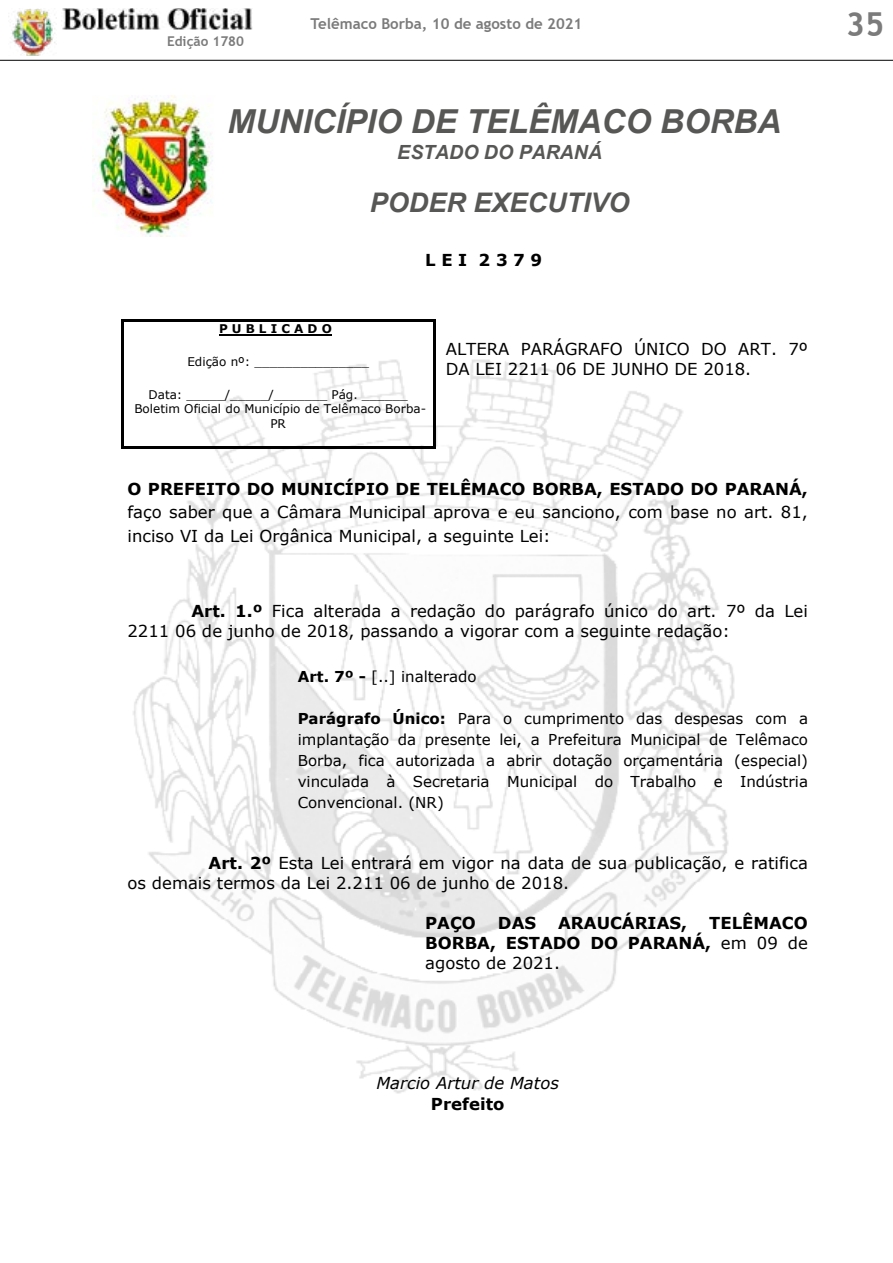
<style>
.page{position:relative;width:893px;height:1263px;background:#fff}
.page>*{position:absolute;margin:0;border:0;box-sizing:border-box;transform-origin:0 0}
.t1{font:italic 700 33px "Arial";color:#575756}
.t2{font:700 33px "Trebuchet MS";color:#7c7b7b}
.t3{font:italic 700 27px "Arial";color:#575756}
.t4{font:italic 700 19.5px "Arial";color:#575756}
.t5{font:16.5px/20px "Verdana";color:#000}
.t6{font:700 16.5px/20.1px "Verdana";color:#000;text-align:justify}
.t7{font:italic 16.5px "Verdana";color:#000}
.t8{font:15px/21px "Verdana";color:#000;text-align:justify}
.t9{font:700 15px "Trebuchet MS";color:#7c7b7b}
.t10{font:700 13.5px "Trebuchet MS";color:#7c7b7b}
.t11{font:12px/14.5px "Verdana";color:#000;text-align:center}
.t12{font:700 12px "Verdana";color:#000}
.s1{font-weight:700}
.s2{font-weight:400}
</style>
<div class="page">
<img style="left:12px;top:9px;width:43px;height:47px">
<img style="left:62px;top:8px;width:191px;height:21px">
<hr style="left:0;top:60px;width:893px;height:1px;background:#000">
<img style="left:93px;top:96px;width:120px;height:140px">
<img style="left:121px;top:319px;width:614px;height:775px">
<hr style="left:219px;top:334px;width:113px;height:1px;background:#000">
<hr style="left:123px;top:319px;width:310px;height:2px;background:#000">
<hr style="left:121px;top:321px;width:2px;height:125px;background:#000">
<hr style="left:123px;top:446px;width:310px;height:2px;background:#000">
<hr style="left:433px;top:321px;width:2px;height:125px;background:#000">
<p class="t10" style="left:167px;top:33px;width:79px">Edição 1780</p>
<p class="t9" style="left:311px;top:14px;width:273px">Telêmaco Borba, 10 de agosto de 2021</p>
<h1 class="t2" style="left:846px;top:3px;width:40px">35</h1>
<h1 class="t1" style="left:228px;top:100px;width:555px">MUNICÍPIO DE TELÊMACO BORBA</h1>
<p class="t4" style="left:397px;top:139px;width:206px">ESTADO DO PARANÁ</p>
<h2 class="t3" style="left:370px;top:185px;width:261px">PODER EXECUTIVO</h2>
<p class="t6" style="left:425px;top:249px;width:119px">LEI 2379</p>
<p class="t12" style="left:219px;top:321px;width:114px">P U B L I C A D O</p>
<p class="t11" style="left:187px;top:354px;width:183px">Edição nº: _______________</p>
<p class="t11" style="left:134px;top:387px;width:293px">Data: _____/_____/_______ Pág. ______<br>Boletim Oficial do Município de Telêmaco Borba-<br>PR</p>
<p class="t5" style="left:446px;top:339px;width:364px">ALTERA PARÁGRAFO ÚNICO DO ART. 7º<br>DA LEI 2211 06 DE JUNHO DE 2018.</p>
<p class="t6" style="left:128px;top:479px;width:682px">O PREFEITO DO MUNICÍPIO DE TELÊMACO BORBA, ESTADO DO PARANÁ,</p>
<p class="t5" style="left:128px;top:501px;width:682px;line-height:23.1px">faço saber que a Câmara Municipal aprova e eu sanciono, com base no art. 81, inciso VI da Lei Orgânica Municipal, a seguinte Lei:</p>
<p class="t5" style="left:128px;top:600px;width:682px;text-indent:64px"><span class="s1">Art. 1.º</span> Fica alterada a redação do parágrafo único do art. 7º da Lei<br>2211 06 de junho de 2018, passando a vigorar com a seguinte redação:</p>
<p class="t8" style="left:298px;top:666px;width:180px"><span class="s1">Art. 7º -</span> [..] inalterado</p>
<p class="t8" style="left:298px;top:708px;width:512px"><span class="s1">Parágrafo Único:</span> Para o cumprimento das despesas com a implantação da presente lei, a Prefeitura Municipal de Telêmaco Borba, fica autorizada a abrir dotação orçamentária (especial) vinculada à Secretaria Municipal do Trabalho e Indústria Convencional. (NR)</p>
<p class="t5" style="left:128px;top:853px;width:682px;text-indent:81px"><span class="s1">Art. 2º</span> Esta Lei entrará em vigor na data de sua publicação, e ratifica os demais termos da Lei 2.211 06 de junho de 2018.</p>
<p class="t6" style="left:425px;top:912px;width:52px">PAÇO</p>
<p class="t6" style="left:498px;top:912px;width:40px">DAS</p>
<p class="t6" style="left:558px;top:912px;width:130px">ARAUCÁRIAS,</p>
<p class="t6" style="left:425px;top:912px;width:384px;text-indent:284px">TELÊMACO BORBA, ESTADO DO PARANÁ, <span class="s2">em 09 de agosto de 2021.</span></p>
<p class="t7" style="left:376px;top:1072px;width:184px">Marcio Artur de Matos</p>
<p class="t6" style="left:431px;top:1093px;width:75px">Prefeito</p>
</div>
